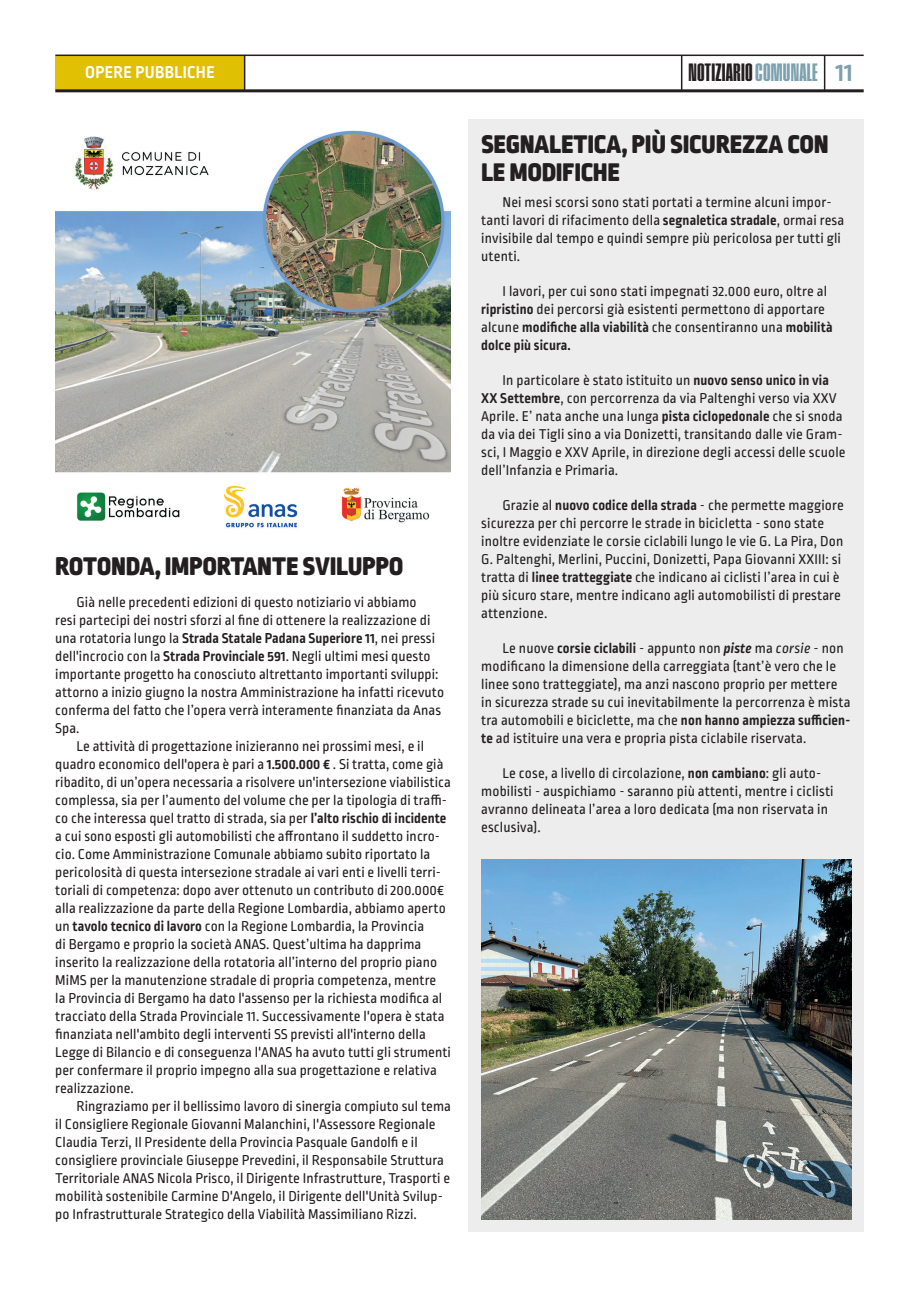
<style>
.page{position:relative;width:919px;height:1289px;background:#fff}
.page>*{position:absolute;margin:0;border:0;box-sizing:border-box;transform-origin:0 0}
.t1{font:900 27px/27px "Ropa Soft Pro";letter-spacing:.01em;color:#231f20}
.t2{font:24px "Pressio No.35";letter-spacing:.01em;color:#231f20}
.t3{font:700 18px "Ropa Soft Pro";letter-spacing:.02em;color:#fff}
.t4{font:15px/18px "Ropa Soft Pro";letter-spacing:.005em;color:#231f20}
.s1{color:#7da1ae}
.s2{font-family:"Ropa Soft Pro";font-weight:700;font-size:27px;color:#7da1ae}
.s3{font-weight:700}
.s4{font-weight:700;font-style:italic}
.s5{font-style:italic}
</style>
<div class="page">
<div style="left:468px;top:119px;width:395px;height:1112px;background:#ecedec"></div>
<img style="left:55px;top:130px;width:395px;height:398px">
<img style="left:481px;top:859px;width:370px;height:360px">
<div style="left:55px;top:56px;width:189px;height:33px;background:#e0c003"></div>
<hr style="left:244px;top:55px;width:1px;height:37px;background:#231f20">
<hr style="left:55px;top:55px;width:808px;height:1px;background:#231f20">
<hr style="left:55px;top:89px;width:808px;height:3px;background:#231f20">
<hr style="left:681px;top:55px;width:1px;height:35px;background:#231f20">
<hr style="left:823px;top:55px;width:2px;height:35px;background:#231f20">
<p class="t3" style="left:85px;top:62px;width:131px">OPERE PUBBLICHE</p>
<h2 class="t2" style="left:688px;top:59px;width:165px">NOTIZIARIO <span class="s1">COMUNALE</span> <span class="s2">11</span></h2>
<h1 class="t1" style="left:55px;top:553px;width:349px">ROTONDA, IMPORTANTE SVILUPPO</h1>
<p class="t4" style="left:55px;top:594px;width:390px;text-indent:21px">Già nelle precedenti edizioni di questo notiziario vi abbiamo<br>resi partecipi dei nostri sforzi al fine di ottenere la realizzazione di una rotatoria lungo la <span class="s3">Strada Statale Padana Superiore 11</span>, nei pressi dell'incrocio con la <span class="s3">Strada Provinciale 591</span>. Negli ultimi mesi questo importante progetto ha conosciuto altrettanto importanti sviluppi: attorno a inizio giugno la nostra Amministrazione ha infatti ricevuto conferma del fatto che l’opera verrà interamente finanziata da Anas Spa.</p>
<p class="t4" style="left:55px;top:738px;width:397px;text-indent:21px">Le attività di progettazione inizieranno nei prossimi mesi, e il quadro economico dell'opera è pari a <span class="s3">1.500.000 €</span> . Si tratta, come già ribadito, di un’opera necessaria a risolvere un'intersezione viabilistica complessa, sia per l’aumento del volume che per la tipologia di traffi&shy;co che interessa quel tratto di strada, sia per <span class="s3">l’alto rischio di incidente </span>a cui sono esposti gli automobilisti che affrontano il suddetto incro&shy;cio. Come Amministrazione Comunale abbiamo subito riportato la pericolosità di questa intersezione stradale ai vari enti e livelli terri&shy;toriali di competenza: dopo aver ottenuto un contributo di 200.000€ alla realizzazione da parte della Regione Lombardia, abbiamo aperto un <span class="s3">tavolo tecnico di lavoro</span> con la Regione Lombardia, la Provincia<br>di Bergamo e proprio la società ANAS. Quest’ultima ha dapprima inserito la realizzazione della rotatoria all’interno del proprio piano MiMS per la manutenzione stradale di propria competenza, mentre<br>la Provincia di Bergamo ha dato l'assenso per la richiesta modifica al tracciato della Strada Provinciale 11. Successivamente l'opera è stata finanziata nell'ambito degli interventi SS previsti all'interno della Legge di Bilancio e di conseguenza l'ANAS ha avuto tutti gli strumenti per confermare il proprio impegno alla sua progettazione e relativa realizzazione.</p>
<p class="t4" style="left:55px;top:1098px;width:397px;text-indent:21px">Ringraziamo per il bellissimo lavoro di sinergia compiuto sul tema il Consigliere Regionale Giovanni Malanchini, l'Assessore Regionale Claudia Terzi, Il Presidente della Provincia Pasquale Gandolfi e il consigliere provinciale Giuseppe Prevedini, il Responsabile Struttura Territoriale ANAS Nicola Prisco, il Dirigente Infrastrutture, Trasporti e mobilità sostenibile Carmine D'Angelo, il Dirigente dell'Unità Svilup&shy;po Infrastrutturale Strategico della Viabilità Massimiliano Rizzi.</p>
<h1 class="t1" style="left:481px;top:132px;width:349px">SEGNALETICA, PIÙ SICUREZZA CON<br>LE MODIFICHE</h1>
<p class="t4" style="left:481px;top:194px;width:364px;text-indent:21px">Nei mesi scorsi sono stati portati a termine alcuni impor&shy;tanti lavori di rifacimento della <span class="s3">segnaletica stradale</span>, ormai resa invisibile dal tempo e quindi sempre più pericolosa per tutti gli utenti.</p>
<p class="t4" style="left:481px;top:283px;width:353px;text-indent:21px">I lavori, per cui sono stati impegnati 32.000 euro, oltre al <span class="s3">ripristino</span> dei percorsi già esistenti permettono di apportare alcune <span class="s3">modifiche alla viabilità</span> che consentiranno una <span class="s3">mobilità dolce più sicura.</span></p>
<p class="t4" style="left:481px;top:372px;width:366px;text-indent:21px">In particolare è stato istituito un <span class="s3">nuovo senso unico in via XX Settembre</span>, con percorrenza da via Paltenghi verso via XXV Aprile. E’ nata anche una lunga <span class="s3">pista ciclopedonale</span> che si snoda da via dei Tigli sino a via Donizetti, transitando dalle vie Gram&shy;sci, I Maggio e XXV Aprile, in direzione degli accessi delle scuole dell’Infanzia e Primaria.</p>
<p class="t4" style="left:481px;top:497px;width:364px;text-indent:21px">Grazie al <span class="s3">nuovo codice della strada</span> - che permette maggiore sicurezza per chi percorre le strade in bicicletta - sono state inoltre evidenziate le corsie ciclabili lungo le vie G. La Pira, Don G. Paltenghi, Merlini, Puccini, Donizetti, Papa Giovanni XXIII: si tratta di <span class="s3">linee tratteggiate</span> che indicano ai ciclisti l’area in cui è più sicuro stare, mentre indicano agli automobilisti di prestare attenzione.</p>
<p class="t4" style="left:481px;top:640px;width:371px;text-indent:21px">Le nuove <span class="s3">corsie ciclabili</span> - appunto non <span class="s4">piste</span> ma <span class="s5">corsie</span> - non modificano la dimensione della carreggiata (tant’è vero che le linee sono tratteggiate), ma anzi nascono proprio per mettere in sicurezza strade su cui inevitabilmente la percorrenza è mista tra automobili e biciclette, ma che <span class="s3">non hanno ampiezza sufficien&shy;te</span> ad istituire una vera e propria pista ciclabile riservata.</p>
<p class="t4" style="left:481px;top:765px;width:354px;text-indent:21px">Le cose, a livello di circolazione, <span class="s3">non cambiano</span>: gli auto&shy;mobilisti - auspichiamo - saranno più attenti, mentre i ciclisti avranno delineata l’area a loro dedicata (ma non riservata in esclusiva).</p>
</div>
